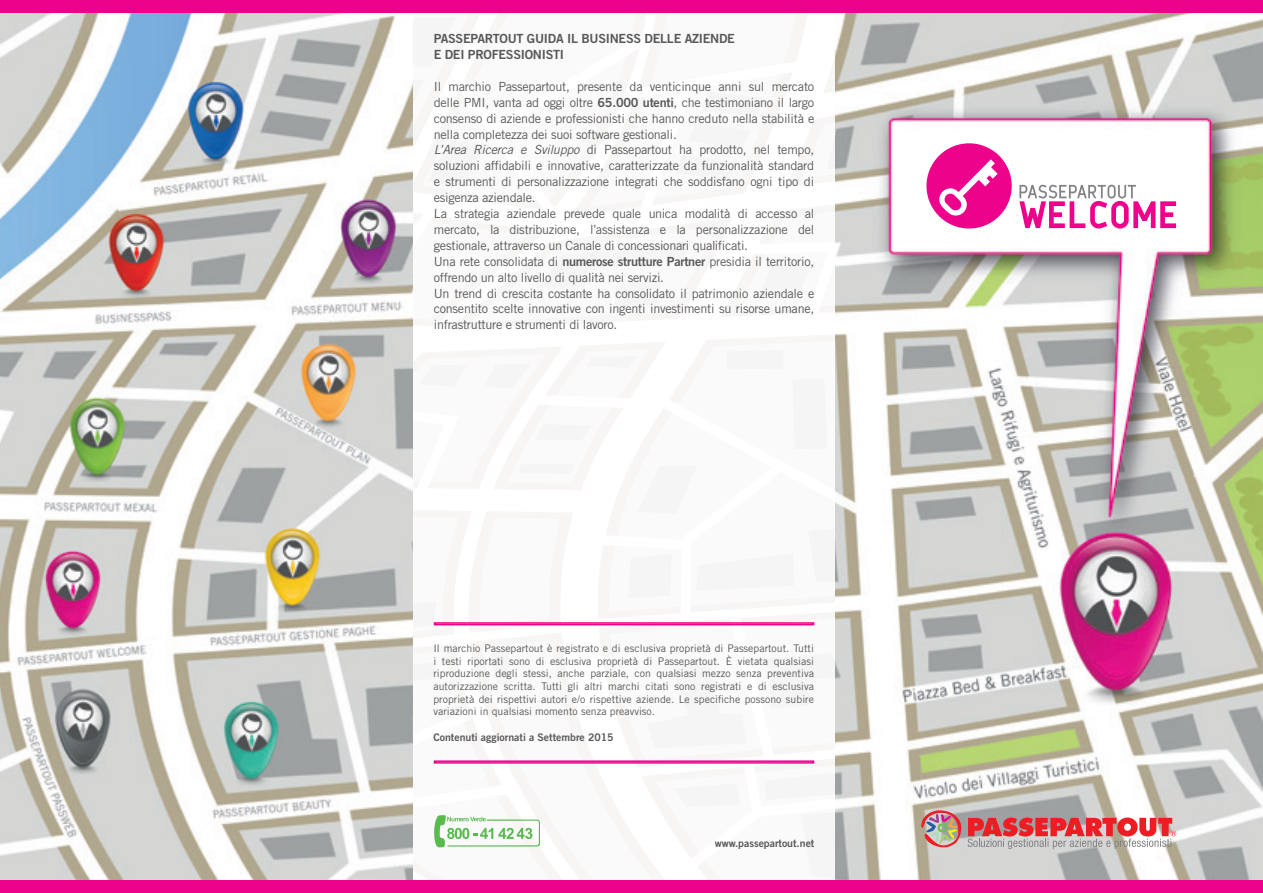
<style>
.page{position:relative;width:1263px;height:893px;background:#fff}
.page>*{position:absolute;margin:0;border:0;box-sizing:border-box;transform-origin:0 0}
.t1{font:12.6px/15.9px "Trade Gothic LT Std";letter-spacing:-.02em;color:#57585a}
.t2{font:12.6px/15.9px "Trade Gothic LT Std Bd 2";letter-spacing:-.02em;color:#57585a}
.t3{font:10.5px/12.6px "Trade Gothic LT Std";color:#57585a;text-align:justify}
.t4{font:10.5px "Trade Gothic LT Std Bd 2";color:#57585a}
.s1{font-family:"Trade Gothic LT Std Bd 2"}
.s2{font-style:italic}
</style>
<div class="page">
<img style="left:0;top:13px;width:412px;height:867px">
<img style="left:835px;top:13px;width:428px;height:867px">
<svg style="left:921px;top:810px;width:255px;height:39px;background:#cd908e"></svg>
<div style="left:0;top:0;width:1263px;height:13px;background:#ed028c"></div>
<div style="left:0;top:880px;width:1263px;height:13px;background:#ed028c"></div>
<svg style="left:922px;top:139px;width:254px;height:94px"></svg>
<svg style="left:412px;top:13px;width:423px;height:867px"></svg>
<p class="t2" style="left:434px;top:30px;width:303px">PASSEPARTOUT GUIDA IL BUSINESS DELLE AZIENDE<br>E DEI PROFESSIONISTI</p>
<p class="t1" style="left:434px;top:78px;width:382px">Il marchio Passepartout, presente da venticinque anni sul mercato delle PMI, vanta ad oggi oltre <span class="s1">65.000 utenti</span>, che testimoniano il largo consenso di aziende e professionisti che hanno creduto nella stabilità e nella completezza dei suoi software gestionali.<br><span class="s2">L’Area Ricerca e Sviluppo</span> di Passepartout ha prodotto, nel tempo, soluzioni affidabili e innovative, caratterizzate da funzionalità standard e strumenti di personalizzazione integrati che soddisfano ogni tipo di esigenza aziendale.<br>La strategia aziendale prevede quale unica modalità di accesso al mercato, la distribuzione, l’assistenza e la personalizzazione del gestionale, attraverso un Canale di concessionari qualificati.<br>Una rete consolidata di <span class="s1">numerose strutture Partner</span> presidia il territorio, offrendo un alto livello di qualità nei servizi.<br>Un trend di crescita costante ha consolidato il patrimonio aziendale e consentito scelte innovative con ingenti investimenti su risorse umane, infrastrutture e strumenti di lavoro.</p>
<p class="t3" style="left:433px;top:642px;width:382px">Il marchio Passepartout è registrato e di esclusiva proprietà di Passepartout. Tutti i testi riportati sono di esclusiva proprietà di Passepartout. È vietata qualsiasi riproduzione degli stessi, anche parziale, con qualsiasi mezzo senza preventiva autorizzazione scritta. Tutti gli altri marchi citati sono registrati e di esclusiva proprietà dei rispettivi autori e/o rispettive aziende. Le specifiche possono subire variazioni in qualsiasi momento senza preavviso.</p>
<p class="t4" style="left:433px;top:730px;width:182px">Contenuti aggiornati a Settembre 2015</p>
<p class="t4" style="left:715px;top:837px;width:101px">www.passepartout.net</p>
</div>
